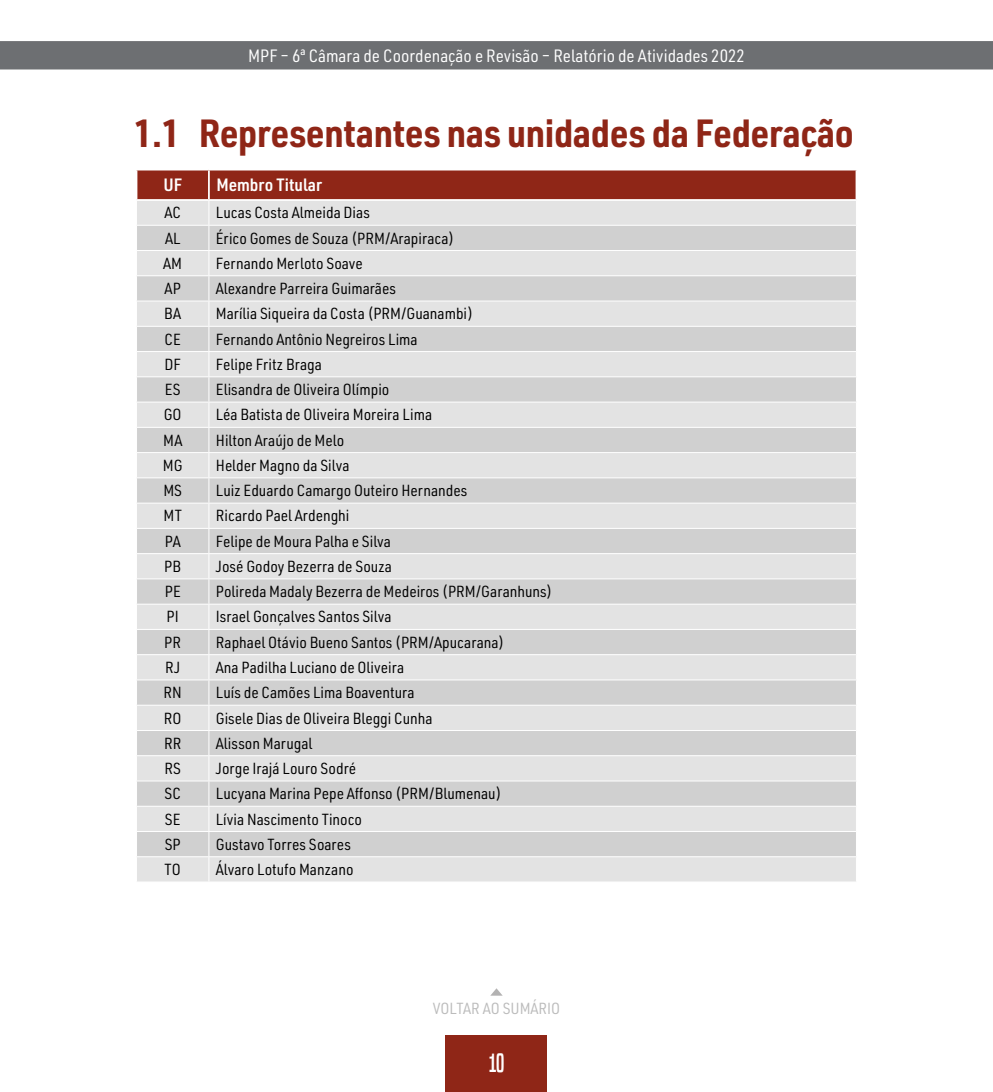
<style>
.page{position:relative;width:993px;height:1092px;background:#fff}
.page>*{position:absolute;margin:0;border:0;box-sizing:border-box;transform-origin:0 0}
.t1{font:700 38.5px "URWDIN Semi Cond";letter-spacing:-.01em;color:#8f2617}
.t2{font:24.5px "Built Titling Rg";color:#fff}
.t3{font:17.5px "URWDIN Semi Cond";color:#fff}
.t4{font:600 17.5px "URWDIN Semi Cond";color:#fff}
.t5{font:15.75px "URWDIN Semi Cond";color:#000}
.t6{font:15.75px "URWDIN Semi Cond";color:#bcbcbc}
</style>
<div class="page">
<div style="left:445px;top:1034px;width:102px;height:57px;background:#8f2617"></div>
<div style="left:0;top:41px;width:992px;height:28px;background:#6d6f72"></div>
<svg style="left:491px;top:988px;width:11px;height:7px"></svg>
<svg style="left:136px;top:170px;width:720px;height:711px;background:#d8d4d3"></svg>
<p class="t3" style="left:248px;top:44px;width:498px">MPF – 6ª Câmara de Coordenação e Revisão – Relatório de Atividades 2022</p>
<h1 class="t1" style="left:134px;top:107px;width:721px">1.1 Representantes nas unidades da Federação</h1>
<p class="t4" style="left:163px;top:173px;width:20px">UF</p>
<p class="t4" style="left:216px;top:173px;width:107px">Membro Titular</p>
<p class="t5" style="left:164px;top:202px;width:18px">AC</p>
<p class="t5" style="left:216px;top:202px;width:155px">Lucas Costa Almeida Dias</p>
<p class="t5" style="left:165px;top:227px;width:17px">AL</p>
<p class="t5" style="left:216px;top:227px;width:240px">Érico Gomes de Souza (PRM/Arapiraca)</p>
<p class="t5" style="left:163px;top:253px;width:20px">AM</p>
<p class="t5" style="left:216px;top:253px;width:148px">Fernando Merloto Soave</p>
<p class="t5" style="left:165px;top:278px;width:18px">AP</p>
<p class="t5" style="left:216px;top:278px;width:182px">Alexandre Parreira Guimarães</p>
<p class="t5" style="left:164px;top:303px;width:19px">BA</p>
<p class="t5" style="left:216px;top:303px;width:258px">Marília Siqueira da Costa (PRM/Guanambi)</p>
<p class="t5" style="left:165px;top:328px;width:18px">CE</p>
<p class="t5" style="left:216px;top:328px;width:203px">Fernando Antônio Negreiros Lima</p>
<p class="t5" style="left:164px;top:354px;width:18px">DF</p>
<p class="t5" style="left:216px;top:354px;width:107px">Felipe Fritz Braga</p>
<p class="t5" style="left:165px;top:379px;width:17px">ES</p>
<p class="t5" style="left:216px;top:379px;width:175px">Elisandra de Oliveira Olímpio</p>
<p class="t5" style="left:164px;top:404px;width:19px">GO</p>
<p class="t5" style="left:216px;top:404px;width:218px">Léa Batista de Oliveira Moreira Lima</p>
<p class="t5" style="left:163px;top:429px;width:21px">MA</p>
<p class="t5" style="left:216px;top:429px;width:130px">Hilton Araújo de Melo</p>
<p class="t5" style="left:163px;top:455px;width:21px">MG</p>
<p class="t5" style="left:216px;top:455px;width:135px">Helder Magno da Silva</p>
<p class="t5" style="left:163px;top:480px;width:20px">MS</p>
<p class="t5" style="left:216px;top:480px;width:253px">Luiz Eduardo Camargo Outeiro Hernandes</p>
<p class="t5" style="left:163px;top:505px;width:20px">MT</p>
<p class="t5" style="left:216px;top:505px;width:135px">Ricardo Pael Ardenghi</p>
<p class="t5" style="left:165px;top:530px;width:17px">PA</p>
<p class="t5" style="left:216px;top:530px;width:176px">Felipe de Moura Palha e Silva</p>
<p class="t5" style="left:164px;top:556px;width:18px">PB</p>
<p class="t5" style="left:216px;top:556px;width:177px">José Godoy Bezerra de Souza</p>
<p class="t5" style="left:165px;top:581px;width:17px">PE</p>
<p class="t5" style="left:216px;top:581px;width:338px">Polireda Madaly Bezerra de Medeiros (PRM/Garanhuns)</p>
<p class="t5" style="left:166px;top:606px;width:14px">PI</p>
<p class="t5" style="left:216px;top:606px;width:177px">Israel Gonçalves Santos Silva</p>
<p class="t5" style="left:164px;top:631px;width:18px">PR</p>
<p class="t5" style="left:216px;top:631px;width:290px">Raphael Otávio Bueno Santos (PRM/Apucarana)</p>
<p class="t5" style="left:165px;top:657px;width:17px">RJ</p>
<p class="t5" style="left:216px;top:657px;width:190px">Ana Padilha Luciano de Oliveira</p>
<p class="t5" style="left:163px;top:682px;width:20px">RN</p>
<p class="t5" style="left:216px;top:682px;width:200px">Luís de Camões Lima Boaventura</p>
<p class="t5" style="left:164px;top:707px;width:19px">RO</p>
<p class="t5" style="left:216px;top:707px;width:218px">Gisele Dias de Oliveira Bleggi Cunha</p>
<p class="t5" style="left:164px;top:732px;width:19px">RR</p>
<p class="t5" style="left:216px;top:732px;width:98px">Alisson Marugal</p>
<p class="t5" style="left:164px;top:758px;width:18px">RS</p>
<p class="t5" style="left:216px;top:758px;width:142px">Jorge Irajá Louro Sodré</p>
<p class="t5" style="left:164px;top:783px;width:18px">SC</p>
<p class="t5" style="left:216px;top:783px;width:287px">Lucyana Marina Pepe Affonso (PRM/Blumenau)</p>
<p class="t5" style="left:165px;top:808px;width:17px">SE</p>
<p class="t5" style="left:216px;top:808px;width:147px">Lívia Nascimento Tinoco</p>
<p class="t5" style="left:165px;top:833px;width:17px">SP</p>
<p class="t5" style="left:216px;top:833px;width:136px">Gustavo Torres Soares</p>
<p class="t5" style="left:164px;top:859px;width:18px">TO</p>
<p class="t5" style="left:216px;top:859px;width:139px">Álvaro Lotufo Manzano</p>
<p class="t6" style="left:432px;top:997px;width:129px">VOLTAR AO SUMÁRIO</p>
<h2 class="t2" style="left:488px;top:1048px;width:17px">10</h2>
</div>
